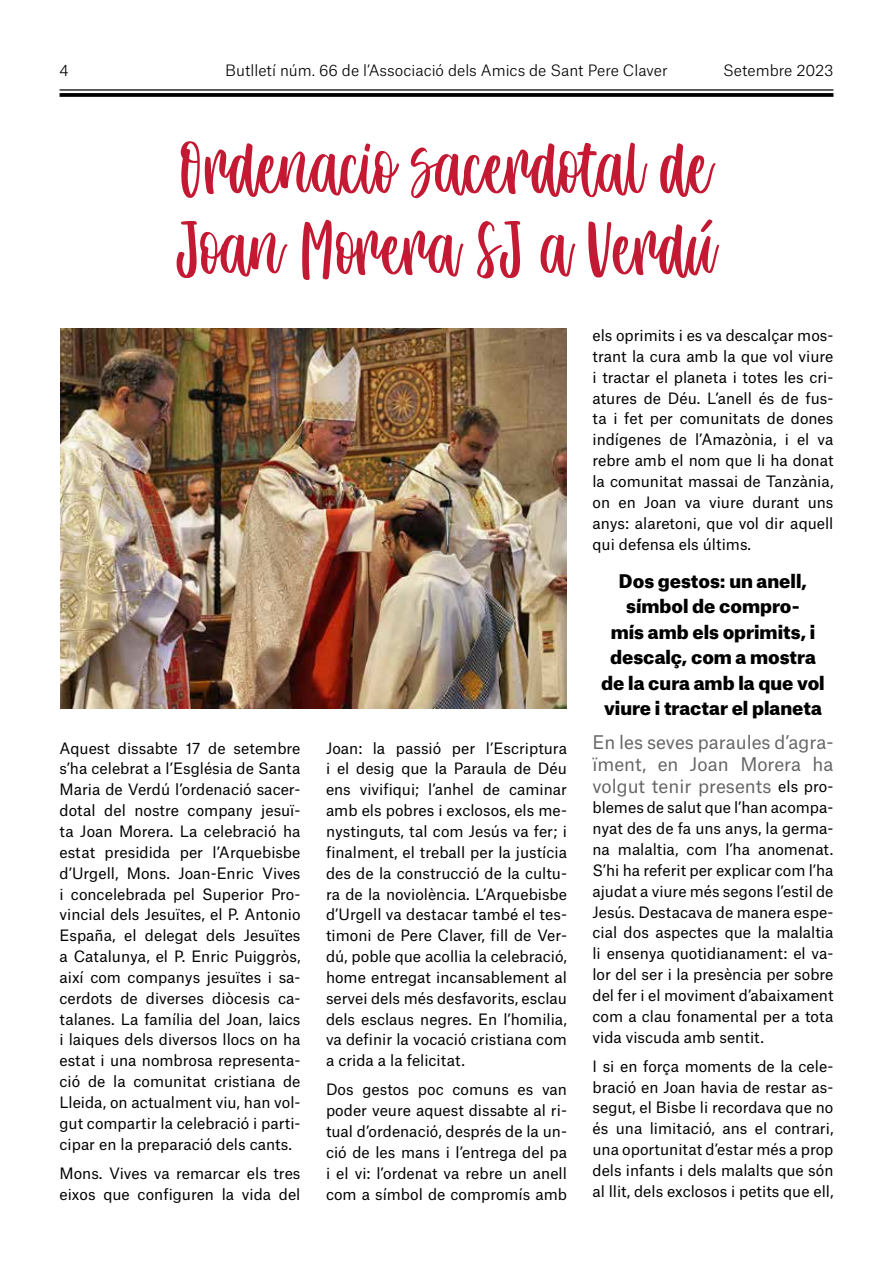
<style>
.page{position:relative;width:893px;height:1263px;background:#fff}
.page>*{position:absolute;margin:0;border:0;box-sizing:border-box;transform-origin:0 0}
.t1{font:67.5px/81px "Santiago Florentine";color:#c41933}
.t2{font:900 18px/25.5px "Atlas Grotesk";color:#000;text-align:center}
.t3{font:18px/21.6px "Atlas Grotesk";color:#666;text-align:justify}
.t4{font:15px/20.9px "Atlas Grotesk";color:#000;text-align:justify}
.t5{font:300 15px "Atlas Grotesk";color:#000}
.s1{font-size:15px;color:#000}
</style>
<div class="page">
<img style="left:60px;top:329px;width:506px;height:379px">
<hr style="left:60px;top:89px;width:773px;height:2px;background:#000">
<svg style="left:60px;top:93px;width:773px;height:4px;background:#0f0f0f"></svg>
<p class="t5" style="left:60px;top:58px;width:11px">4</p>
<p class="t5" style="left:225px;top:58px;width:444px">Butlletí núm. 66 de l’Associació dels Amics de Sant Pere Claver</p>
<p class="t5" style="left:723px;top:58px;width:112px">Setembre 2023</p>
<h1 class="t1" style="left:177px;top:136px;width:546px">Ordenació sacerdotal de<br>Joan Morera SJ a Verdú</h1>
<p class="t4" style="left:60px;top:736px;width:242px">Aquest dissabte 17 de setembre s’ha celebrat a l’Església de Santa Maria de Verdú l’ordenació sacer&shy;dotal del nostre company jesuï&shy;ta Joan Morera. La celebració ha estat presidida per l’Arquebisbe d’Urgell, Mons. Joan-Enric Vives i concelebrada pel Superior Pro&shy;vincial dels Jesuïtes, el P. Antonio España, el delegat dels Jesuïtes a Catalunya, el P. Enric Puiggròs, així com companys jesuïtes i sa&shy;cerdots de diverses diòcesis ca&shy;talanes. La família del Joan, laics i laiques dels diversos llocs on ha estat i una nombrosa representa&shy;ció de la comunitat cristiana de Lleida, on actualment viu, han vol&shy;gut compartir la celebració i parti&shy;cipar en la preparació dels cants.</p>
<p class="t4" style="left:60px;top:1161px;width:242px">Mons. Vives va remarcar els tres eixos que configuren la vida del</p>
<p class="t4" style="left:326px;top:736px;width:242px">Joan: la passió per l’Escriptura i el desig que la Paraula de Déu ens vivifiqui; l’anhel de caminar amb els pobres i exclosos, els me&shy;nystinguts, tal com Jesús va fer; i finalment, el treball per la justícia des de la construcció de la cultu&shy;ra de la noviolència. L’Arquebisbe d’Urgell va destacar també el tes&shy;timoni de Pere Claver, fill de Ver&shy;dú, poble que acollia la celebració, home entregat incansablement al servei dels més desfavorits, esclau dels esclaus negres. En l’homilia, va definir la vocació cristiana com a crida a la felicitat.</p>
<p class="t4" style="left:326px;top:1077px;width:242px">Dos gestos poc comuns es van poder veure aquest dissabte al ri&shy;tual d’ordenació, després de la un&shy;ció de les mans i l’entrega del pa i el vi: l’ordenat va rebre un anell com a símbol de compromís amb</p>
<p class="t4" style="left:592px;top:323px;width:242px">els oprimits i es va descalçar mos&shy;trant la cura amb la que vol viure i tractar el planeta i totes les cri&shy;atures de Déu. L’anell és de fus&shy;ta i fet per comunitats de dones indígenes de l’Amazònia, i el va rebre amb el nom que li ha donat la comunitat massai de Tanzània, on en Joan va viure durant uns anys: alaretoni, que vol dir aquell qui defensa els últims.</p>
<p class="t2" style="left:601px;top:566px;width:225px">Dos gestos: un anell, símbol de compro-<br>mís amb els oprimits, i descalç, com a mostra de la cura amb la que vol viure i tractar el planeta</p>
<p class="t3" style="left:592px;top:730px;width:242px">En les seves paraules d’agra&shy;ïment, en Joan Morera ha volgut tenir presents <span class="s1">els pro-</span></p>
<p class="t4" style="left:592px;top:796px;width:242px">blemes de salut que l’han acompa&shy;nyat des de fa uns anys, la germa&shy;na malaltia, com l’ha anomenat.<br>S’hi ha referit per explicar com l’ha ajudat a viure més segons l’estil de Jesús. Destacava de manera espe&shy;cial dos aspectes que la malaltia li ensenya quotidianament: el va&shy;lor del ser i la presència per sobre del fer i el moviment d’abaixament com a clau fonamental per a tota vida viscuda amb sentit.</p>
<p class="t4" style="left:592px;top:1054px;width:242px">I si en força moments de la cele&shy;bració en Joan havia de restar as&shy;segut, el Bisbe li recordava que no és una limitació, ans el contrari, una oportunitat d’estar més a prop dels infants i dels malalts que són al llit, dels exclosos i petits que ell,</p>
</div>
